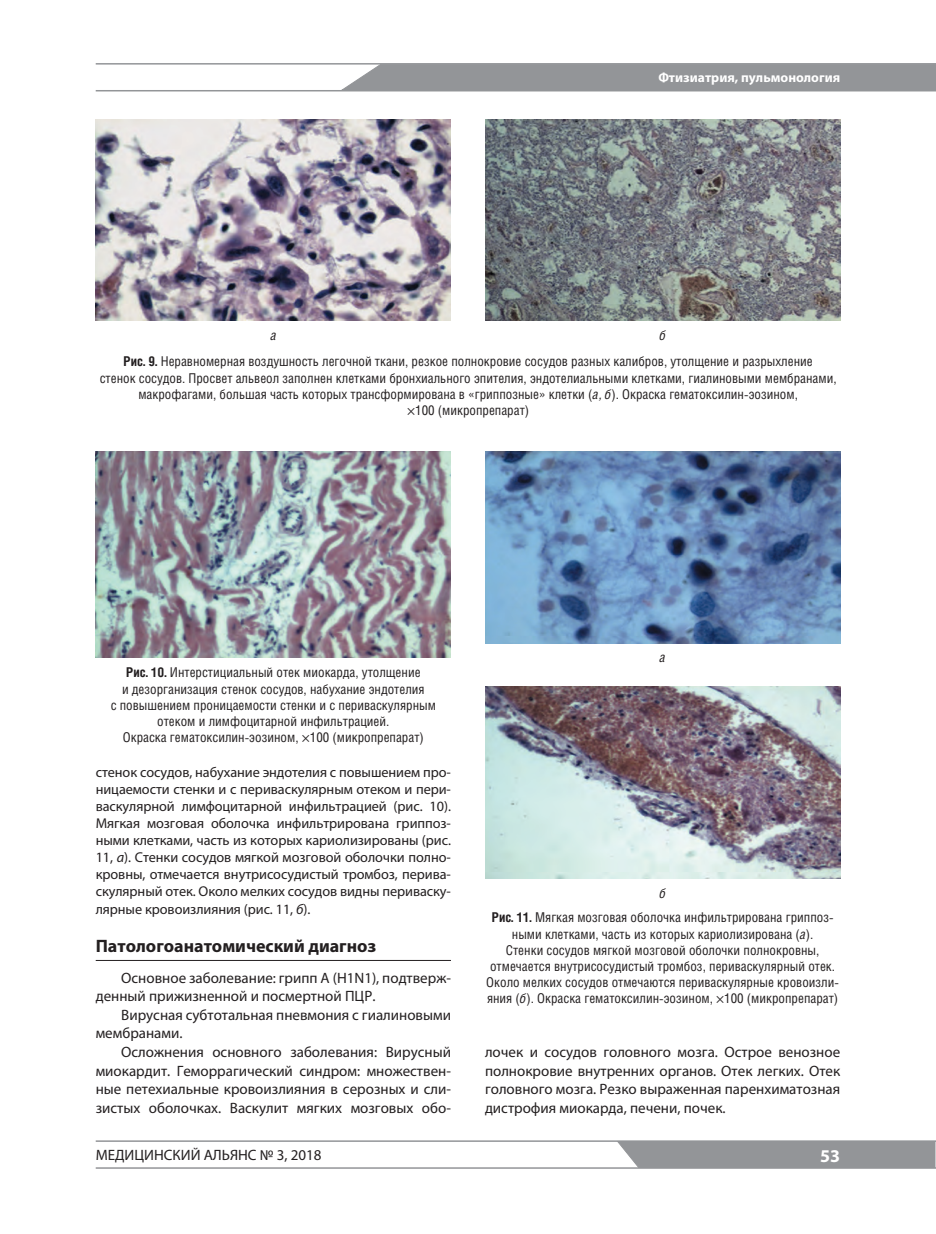
<style>
.page{position:relative;width:936px;height:1234px;background:#fff}
.page>*{position:absolute;margin:0;border:0;box-sizing:border-box;transform-origin:0 0}
.t1{font:700 18px "Myriad Pro";color:#231f20}
.t2{font:700 18px "Myriad Pro";color:#fff}
.t3{font:15px/18.6px "Myriad Pro";color:#231f20}
.t4{font:14.25px/17.1px "Myriad Pro";letter-spacing:-.005em;color:#231f20;text-align:justify}
.t5{font:13.5px/16.2px "Helios Cond";color:#231f20;text-align:center}
.t6{font:700 13.5px "Myriad Pro";color:#fff}
.t7{font:italic 13.5px "Helios Cond";color:#231f20}
.s1{font-weight:700}
.s2{font-style:italic}
.s3{font-family:"Myriad Pro"}
</style>
<div class="page">
<div style="left:616px;top:1141px;width:319px;height:25px;background:#939598"></div>
<hr style="left:96px;top:1140px;width:839px;height:1px;background:#939598">
<hr style="left:96px;top:90px;width:839px;height:1px;background:#939598">
<div style="left:341px;top:65px;width:594px;height:25px;background:#939598"></div>
<hr style="left:96px;top:63px;width:839px;height:2px;background:#939598">
<hr style="left:96px;top:1166px;width:839px;height:2px;background:#939598">
<hr style="left:96px;top:959px;width:355px;height:1px;background:#231f20">
<img style="left:96px;top:451px;width:355px;height:206px">
<img style="left:96px;top:119px;width:355px;height:201px">
<img style="left:485px;top:119px;width:355px;height:201px">
<img style="left:485px;top:451px;width:355px;height:192px">
<img style="left:485px;top:686px;width:355px;height:192px">
<p class="t7" style="left:270px;top:330px;width:7px">а</p>
<p class="t6" style="left:658px;top:73px;width:183px">Фтизиатрия, пульмонология</p>
<p class="t7" style="left:659px;top:330px;width:8px">б</p>
<p class="t5" style="left:100px;top:355px;width:738px"><span class="s1">Рис. 9.</span> Неравномерная воздушность легочной ткани, резкое полнокровие сосудов разных калибров, утолщение и разрыхление<br>стенок сосудов. Просвет альвеол заполнен клетками бронхиального эпителия, эндотелиальными клетками, гиалиновыми мембранами, макрофагами, большая часть которых трансформирована в «гриппозные» клетки (<span class="s2">а, б</span>). Окраска гематоксилин-эозином,<br><span class="s3">×</span>100 (микропрепарат)</p>
<p class="t5" style="left:111px;top:665px;width:327px"><span class="s1">Рис. 10.</span> Интерстициальный отек миокарда, утолщение<br>и дезорганизация стенок сосудов, набухание эндотелия<br>с повышением проницаемости стенки и с периваскулярным отеком и лимфоцитарной инфильтрацией.<br>Окраска гематоксилин-эозином, <span class="s3">×</span>100 (микропрепарат)</p>
<p class="t4" style="left:96px;top:764px;width:357px">стенок сосудов, набухание эндотелия с повышением про&shy;ницаемости стенки и с периваскулярным отеком и пери&shy;васкулярной лимфоцитарной инфильтрацией (рис. 10).<br>Мягкая мозговая оболочка инфильтрирована гриппоз&shy;ными клетками, часть из которых кариолизированы (рис.<br>11, <span class="s2">а</span>). Стенки сосудов мягкой мозговой оболочки полно&shy;кровны, отмечается внутрисосудистый тромбоз, перива&shy;скулярный отек. Около мелких сосудов видны периваску&shy;лярные кровоизлияния (рис. 11, <span class="s2">б</span>).</p>
<h1 class="t1" style="left:96px;top:938px;width:282px">Патологоанатомический диагноз</h1>
<p class="t3" style="left:96px;top:969px;width:357px;text-indent:26px">Основное заболевание: грипп А (H1N1), подтверж&shy;денный прижизненной и посмертной ПЦР.</p>
<p class="t3" style="left:96px;top:1006px;width:357px;text-indent:26px">Вирусная субтотальная пневмония с гиалиновыми мембранами.</p>
<p class="t3" style="left:96px;top:1043px;width:357px;text-align:justify;text-indent:26px">Осложнения основного заболевания: Вирусный миокардит. Геморрагический синдром: множествен&shy;ные петехиальные кровоизлияния в серозных и сли&shy;зистых оболочках. Васкулит мягких мозговых обо-</p>
<p class="t3" style="left:96px;top:1146px;width:227px">МЕДИЦИНСКИЙ АЛЬЯНС № 3, 2018</p>
<p class="t7" style="left:659px;top:651px;width:7px">а</p>
<p class="t7" style="left:659px;top:887px;width:8px">б</p>
<p class="t5" style="left:486px;top:910px;width:354px"><span class="s1">Рис. 11.</span> Мягкая мозговая оболочка инфильтрирована гриппоз&shy;ными клетками, часть из которых кариолизирована (<span class="s2">а</span>).<br>Стенки сосудов мягкой мозговой оболочки полнокровны, отмечается внутрисосудистый тромбоз, периваскулярный отек.<br>Около мелких сосудов отмечаются периваскулярные кровоизли&shy;яния (<span class="s2">б</span>). Окраска гематоксилин-эозином, <span class="s3">×</span>100 (микропрепарат)</p>
<p class="t3" style="left:485px;top:1044px;width:357px;text-align:justify">лочек и сосудов головного мозга. Острое венозное полнокровие внутренних органов. Отек легких. Отек головного мозга. Резко выраженная паренхиматозная дистрофия миокарда, печени, почек.</p>
<h1 class="t2" style="left:820px;top:1149px;width:21px">53</h1>
</div>
